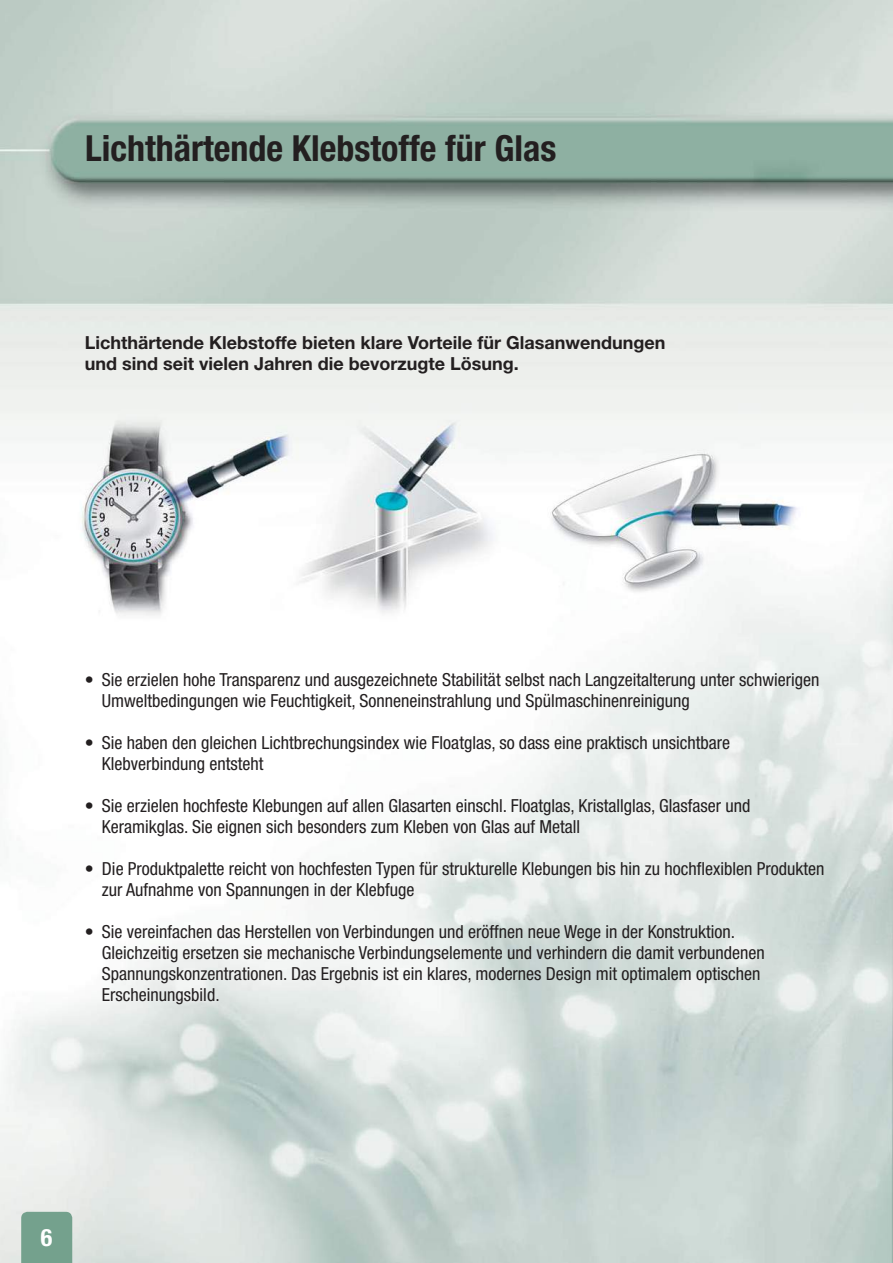
<style>
.page{position:relative;width:893px;height:1263px;background:#fff}
.page>*{position:absolute;margin:0;border:0;box-sizing:border-box;transform-origin:0 0}
.t1{font:700 condensed 36px "Helvetica Neue LT Pro";color:#231f20}
.t2{font:700 condensed 24px "Helvetica Neue LT Pro";color:#fff}
.t3{font:condensed 18px/21px "Helvetica Neue LT Pro";color:#231f20}
.t4{font:700 18px/21px "Helvetica Neue LT Pro";color:#231f20}
</style>
<div class="page">
<img style="left:0;top:0;width:893px;height:1263px">
<div style="left:21px;top:1212px;width:51px;height:51px;background:#74a18d"></div>
<h1 class="t1" style="left:85px;top:136px;width:472px">Lichthärtende Klebstoffe für Glas</h1>
<p class="t4" style="left:85px;top:334px;width:582px">Lichthärtende Klebstoffe bieten klare Vorteile für Glasanwendungen und sind seit vielen Jahren die bevorzugte Lösung.</p>
<p class="t3" style="left:102px;top:671px;width:719px;text-indent:-17px">• Sie erzielen hohe Transparenz und ausgezeichnete Stabilität selbst nach Langzeitalterung unter schwierigen<br>Umweltbedingungen wie Feuchtigkeit, Sonneneinstrahlung und Spülmaschinenreinigung</p>
<p class="t3" style="left:102px;top:734px;width:630px;text-indent:-17px">• Sie haben den gleichen Lichtbrechungsindex wie Floatglas, so dass eine praktisch unsichtbare<br>Klebverbindung entsteht</p>
<p class="t3" style="left:102px;top:797px;width:650px;text-indent:-17px">• Sie erzielen hochfeste Klebungen auf allen Glasarten einschl. Floatglas, Kristallglas, Glasfaser und<br>Keramikglas. Sie eignen sich besonders zum Kleben von Glas auf Metall</p>
<p class="t3" style="left:102px;top:860px;width:724px;text-indent:-17px">• Die Produktpalette reicht von hochfesten Typen für strukturelle Klebungen bis hin zu hochflexiblen Produkten zur Aufnahme von Spannungen in der Klebfuge</p>
<p class="t3" style="left:102px;top:923px;width:664px;text-indent:-17px">• Sie vereinfachen das Herstellen von Verbindungen und eröffnen neue Wege in der Konstruktion.<br>Gleichzeitig ersetzen sie mechanische Verbindungselemente und verhindern die damit verbundenen Spannungskonzentrationen. Das Ergebnis ist ein klares, modernes Design mit optimalem optischen Erscheinungsbild.</p>
<h2 class="t2" style="left:41px;top:1229px;width:13px">6</h2>
</div>
